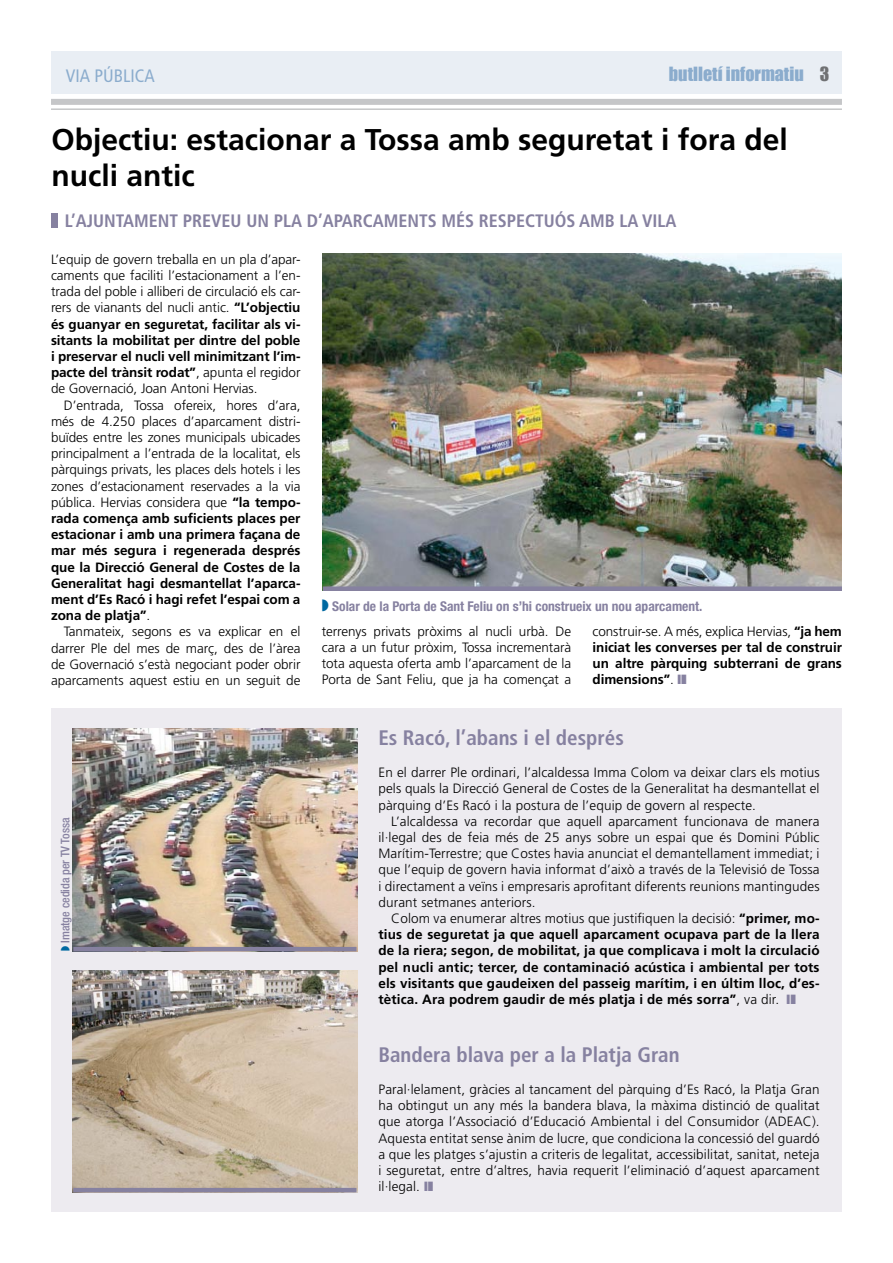
<style>
.page{position:relative;width:893px;height:1263px;background:#fff}
.page>*{position:absolute;margin:0;border:0;box-sizing:border-box;transform-origin:0 0}
.t1{font:700 30px/36px "Frutiger";color:#000}
.t2{font:700 condensed 21px "Frutiger";color:#8681a0}
.t3{font:700 condensed 18px "Frutiger";color:#8681a0}
.t4{font:18px "Impact";color:#8baccd}
.t5{font:condensed 18px "Frutiger";color:#8baccd}
.t6{font:300 13.5px/16.2px "Frutiger";letter-spacing:-.005em;color:#000;text-align:justify}
.t7{font:700 13.5px/16.2px "Frutiger";letter-spacing:-.005em;color:#000;text-align:justify}
.t8{font:700 condensed 13.5px "Helvetica Neue";color:#8681a0}
.t9{font:500 condensed 12px "Helvetica Neue";color:#8681a0}
.s1{font-weight:700}
.s2{font-weight:300}
</style>
<div class="page">
<div style="left:51px;top:99px;width:791px;height:6px;background:#c5c6c8"></div>
<hr style="left:51px;top:108px;width:791px;height:2px;background:#c5c6c8">
<div style="left:51px;top:51px;width:790px;height:43px;background:#e9eef4"></div>
<div style="left:51px;top:708px;width:791px;height:504px;background:#edebf0"></div>
<div style="left:51px;top:213px;width:7px;height:14px;background:#8681a0"></div>
<img style="left:323px;top:253px;width:519px;height:333px">
<div style="left:323px;top:586px;width:519px;height:5px;background:#8681a0"></div>
<img style="left:73px;top:728px;width:285px;height:223px">
<img style="left:73px;top:970px;width:285px;height:222px">
<hr style="left:73px;top:947px;width:283px;height:4px;background:#8681a0">
<hr style="left:73px;top:1188px;width:283px;height:4px;background:#8681a0">
<h3 class="t5" style="left:66px;top:65px;width:91px">VIA PÚBLICA</h3>
<h3 class="t4" style="left:669px;top:63px;width:136px">butlletí informatiu</h3>
<h1 class="t1" style="left:51px;top:121px;width:738px">Objectiu: estacionar a Tossa amb seguretat i fora del nucli antic</h1>
<h3 class="t3" style="left:65px;top:210px;width:138px">L’AJUNTAMENT PREVE</h3>
<h3 class="t3" style="left:231px;top:210px;width:447px">U UN PLA D’APARCAMENTS MÉS RESPECTUÓS AMB LA VILA</h3>
<p class="t6" style="left:51px;top:251px;width:251px">L’equip de govern treballa en un pla d’apar&shy;caments que faciliti l’estacionament a l’en&shy;trada del poble i alliberi de circulació els car&shy;rers de vianants del nucli antic. <span class="s1">“L’objectiu és guanyar en seguretat, facilitar als vi&shy;sitants la mobilitat per dintre del poble i preservar el nucli vell minimitzant l’im&shy;pacte del trànsit rodat”</span>, apunta el regidor de Governació, Joan Antoni Hervias.</p>
<p class="t6" style="left:51px;top:397px;width:251px;text-indent:13px">D’entrada, Tossa ofereix, hores d’ara, més de 4.250 places d’aparcament distri&shy;buïdes entre les zones municipals ubicades principalment a l’entrada de la localitat, els pàrquings privats, les places dels hotels i les zones d’estacionament reservades a la via pública. Hervias considera que <span class="s1">“la tempo&shy;rada comença amb suficients places per estacionar i amb una primera façana de mar més segura i regenerada després que la Direcció General de Costes de la Generalitat hagi desmantellat l’aparca&shy;ment d’Es Racó i hagi refet l’espai com a zona de platja”</span>.</p>
<p class="t6" style="left:51px;top:623px;width:251px;text-indent:13px">Tanmateix, segons es va explicar en el darrer Ple del mes de març, des de l’àrea de Governació s’està negociant poder obrir aparcaments aquest estiu en un seguit de</p>
<p class="t6" style="left:322px;top:623px;width:251px">terrenys privats pròxims al nucli urbà. De cara a un futur pròxim, Tossa incrementarà tota aquesta oferta amb l’aparcament de la Porta de Sant Feliu, que ja ha començat a</p>
<p class="t8" style="left:332px;top:598px;width:372px">Solar de la Porta de Sant Feliu on s’hi construeix un nou aparcament.</p>
<p class="t7" style="left:592px;top:623px;width:251px"><span class="s2">construir-se. A més, explica Hervias,</span> “ja hem iniciat les converses per tal de construir un altre pàrquing subterrani de grans dimensions”<span class="s2">.</span></p>
<p class="t9" style="left:58px;top:943px;width:127px;rotate:-90deg">Imatge cedida per TV Tossa</p>
<h2 class="t2" style="left:378px;top:725px;width:247px">ES RACÓ, L’ABANS I EL DESPRÉS</h2>
<p class="t6" style="left:378px;top:764px;width:443px">En el darrer Ple ordinari, l’alcaldessa Imma Colom va deixar clars els motius pels quals la Direcció General de Costes de la Generalitat ha desmantellat el pàrquing d’Es Racó i la postura de l’equip de govern al respecte.</p>
<p class="t6" style="left:378px;top:813px;width:443px;text-indent:13px">L’alcaldessa va recordar que aquell aparcament funcionava de manera il·legal des de feia més de 25 anys sobre un espai que és Domini Públic Marítim-Terrestre; que Costes havia anunciat el demantellament immediat; i que l’equip de govern havia informat d’això a través de la Televisió de Tossa i directament a veïns i empresaris aprofitant diferents reunions mantingudes durant setmanes anteriors.</p>
<p class="t7" style="left:378px;top:910px;width:443px;text-indent:13px"><span class="s2">Colom va enumerar altres motius que justifiquen la decisió:</span> “primer, mo&shy;tius de seguretat ja que aquell aparcament ocupava part de la llera de la riera; segon, de mobilitat, ja que complicava i molt la circulació pel nucli antic; tercer, de contaminació acústica i ambiental per tots els visitants que gaudeixen del passeig marítim, i en últim lloc, d’es&shy;tètica. Ara podrem gaudir de més platja i de més sorra”<span class="s2">, va dir.</span></p>
<h2 class="t2" style="left:378px;top:1042px;width:303px">BANDERA BLAVA PER A LA PLATJA GRAN</h2>
<p class="t6" style="left:378px;top:1081px;width:443px">Paral·lelament, gràcies al tancament del pàrquing d’Es Racó, la Platja Gran ha obtingut un any més la bandera blava, la màxima distinció de qualitat que atorga l’Associació d’Educació Ambiental i del Consumidor (ADEAC).<br>Aquesta entitat sense ànim de lucre, que condiciona la concessió del guardó a que les platges s’ajustin a criteris de legalitat, accessibilitat, sanitat, neteja i seguretat, entre d’altres, havia requerit l’eliminació d’aquest aparcament il·legal.</p>
</div>
